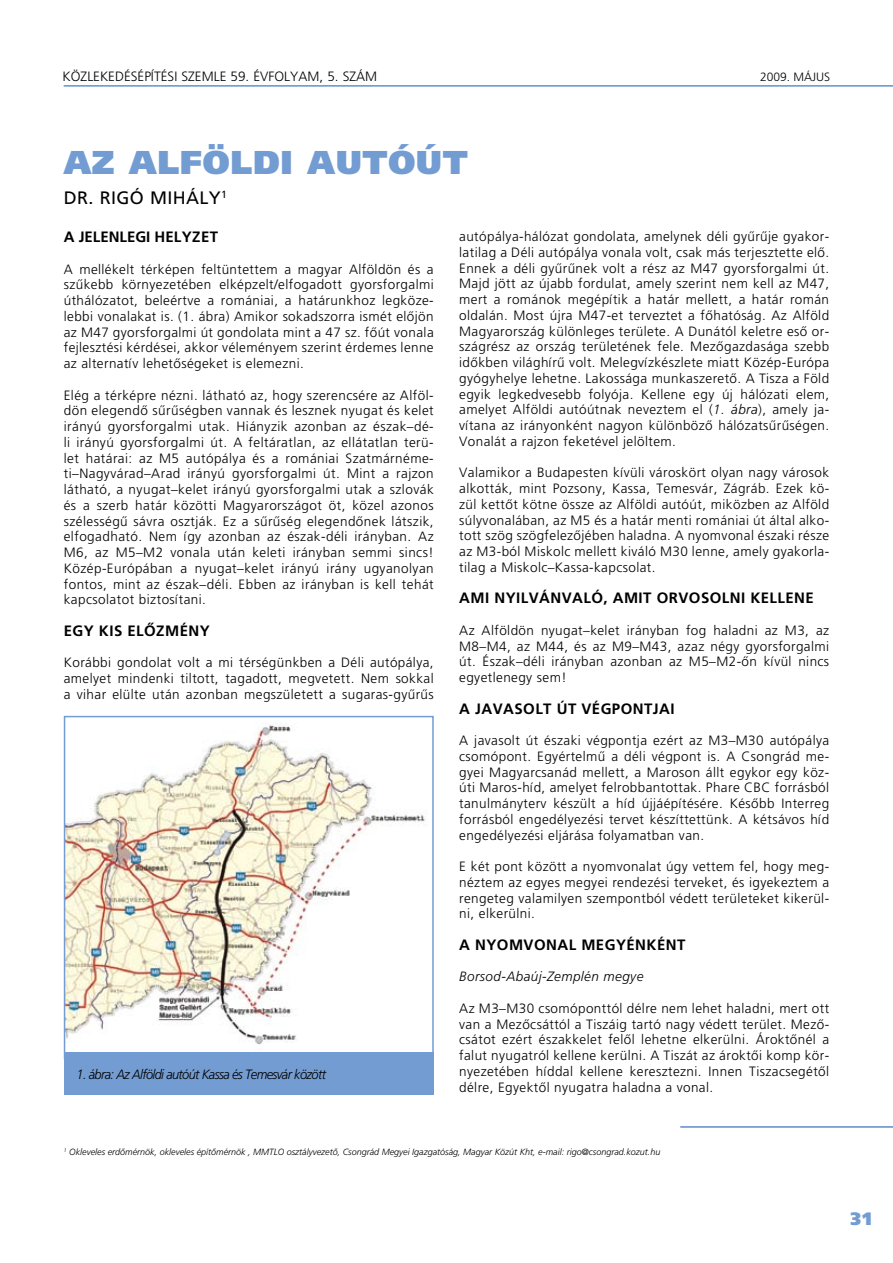
<style>
.page{position:relative;width:893px;height:1263px;background:#fff}
.page>*{position:absolute;margin:0;border:0;box-sizing:border-box;transform-origin:0 0}
.t1{font:900 33px "Frutiger H";letter-spacing:.02em;color:#739cd2}
.t2{font:18px "Frutiger H";letter-spacing:.02em;color:#000}
.t3{font:900 18px "Frutiger H";color:#739cd2}
.t4{font:700 15px "Frutiger H";letter-spacing:.03em;color:#000}
.t5{font:700 15px "Frutiger H";color:#000}
.t6{font:300 13.5px/15.8px "Frutiger H";letter-spacing:.03em;color:#000;text-align:justify}
.t7{font:italic 300 13.5px "Frutiger H";letter-spacing:-.05em;color:#000;scale:.95 1}
.t8{font:300 13.5px "Frutiger H";color:#000}
.t9{font:italic 300 13.5px "Frutiger H";letter-spacing:.03em;color:#000}
.t10{font:300 12px "Frutiger H";color:#000}
.t11{font:italic 300 9px "Frutiger H";color:#000}
.s1{font-style:italic}
</style>
<div class="page">
<hr style="left:64px;top:85px;width:829px;height:2px;background:#739cd2">
<hr style="left:680px;top:1126px;width:213px;height:2px;background:#739cd2">
<img style="left:67px;top:723px;width:358px;height:322px">
<div style="left:64px;top:716px;width:370px;height:343px;border:2px solid #739cd2"></div>
<div style="left:64px;top:1052px;width:370px;height:42px;background:#739cd2"></div>
<p class="t8" style="left:63px;top:69px;width:200px">KÖZLEKEDÉSÉPÍTÉSI SZEMLE 59. évfolyam</p>
<p class="t6" style="left:319px;top:69px;width:33px">, 5. szám</p>
<p class="t10" style="left:760px;top:70px;width:72px">2009. MÁJUS</p>
<h1 class="t1" style="left:64px;top:142px;width:406px">AZ ALFÖLDI AUTÓÚT</h1>
<h2 class="t2" style="left:64px;top:187px;width:165px">DR. RIGÓ MIHÁLY<sup>1</sup></h2>
<p class="t5" style="left:64px;top:228px;width:156px">A JELENLEGI HELYZET</p>
<p class="t6" style="left:64px;top:261px;width:371px">A mellékelt térképen feltüntettem a magyar Alföldön és a szûkebb környezetében elképzelt/elfogadott gyorsforgalmi úthálózatot, beleértve a romániai, a határunkhoz legköze&shy;lebbi vonalakat is. (1. ábra) Amikor sokadszorra ismét elôjön az M47 gyorsforgalmi út gondolata mint a 47 sz. fôút vonala fejlesztési kérdései, akkor véleményem szerint érdemes lenne az alternatív lehetôségeket is elemezni.</p>
<p class="t6" style="left:64px;top:387px;width:371px">Elég a térképre nézni. látható az, hogy szerencsére az Alföl&shy;dön elegendô sûrûségben vannak és lesznek nyugat és kelet irányú gyorsforgalmi utak. Hiányzik azonban az észak–dé&shy;li irányú gyorsforgalmi út. A feltáratlan, az ellátatlan terü&shy;let határai: az M5 autópálya és a romániai Szatmárnéme&shy;ti–Nagyvárad–Arad irányú gyorsforgalmi út. Mint a rajzon látható, a nyugat–kelet irányú gyorsforgalmi utak a szlovák és a szerb határ közötti Magyarországot öt, közel azonos szélességû sávra osztják. Ez a sûrûség elegendônek látszik, elfogadható. Nem így azonban az észak-déli irányban. Az M6, az M5–M2 vonala után keleti irányban semmi sincs!<br>Közép-Európában a nyugat–kelet irányú irány ugyanolyan fontos, mint az észak–déli. Ebben az irányban is kell tehát kapcsolatot biztosítani.</p>
<p class="t4" style="left:64px;top:622px;width:147px">EGY KIS ELÔZMÉNY</p>
<p class="t6" style="left:64px;top:655px;width:371px">Korábbi gondolat volt a mi térségünkben a Déli autópálya, amelyet mindenki tiltott, tagadott, megvetett. Nem sokkal a vihar elülte után azonban megszületett a sugaras-gyûrûs</p>
<p class="t7" style="left:77px;top:1066px;width:264px">1. ábra: Az Alföldi autóút Kassa és Temesvár között</p>
<p class="t6" style="left:459px;top:228px;width:371px">autópálya-hálózat gondolata, amelynek déli gyûrûje gyakor&shy;latilag a Déli autópálya vonala volt, csak más terjesztette elô.<br>Ennek a déli gyûrûnek volt a rész az M47 gyorsforgalmi út.<br>Majd jött az újabb fordulat, amely szerint nem kell az M47, mert a románok megépítik a határ mellett, a határ román oldalán. Most újra M47-et terveztet a fôhatóság. Az Alföld Magyarország különleges területe. A Dunától keletre esô or&shy;szágrész az ország területének fele. Mezôgazdasága szebb idôkben világhírû volt. Melegvízkészlete miatt Közép-Európa gyógyhelye lehetne. Lakossága munkaszeretô. A Tisza a Föld egyik legkedvesebb folyója. Kellene egy új hálózati elem, amelyet Alföldi autóútnak neveztem el (<span class="s1">1. ábra</span>), amely ja&shy;vítana az irányonként nagyon különbözô hálózatsûrûségen.<br>Vonalát a rajzon feketével jelöltem.</p>
<p class="t6" style="left:459px;top:465px;width:371px">Valamikor a Budapesten kívüli városkört olyan nagy városok alkották, mint Pozsony, Kassa, Temesvár, Zágráb. Ezek kö&shy;zül kettôt kötne össze az Alföldi autóút, miközben az Alföld súlyvonalában, az M5 és a határ menti romániai út által alko&shy;tott szög szögfelezôjében haladna. A nyomvonal északi része az M3-ból Miskolc mellett kiváló M30 lenne, amely gyakorla&shy;tilag a Miskolc–Kassa-kapcsolat.</p>
<p class="t4" style="left:459px;top:589px;width:356px">AMI NYILVÁNVALÓ, AMIT ORVOSOLNI KELLENE</p>
<p class="t6" style="left:459px;top:622px;width:371px">Az Alföldön nyugat–kelet irányban fog haladni az M3, az M8–M4, az M44, és az M9–M43, azaz négy gyorsforgalmi út. Észak–déli irányban azonban az M5–M2-ôn kívül nincs egyetlenegy sem!</p>
<p class="t4" style="left:459px;top:700px;width:217px">A JAVASOLT ÚT VÉGPONTJAI</p>
<p class="t6" style="left:459px;top:732px;width:371px">A javasolt út északi végpontja ezért az M3–M30 autópálya csomópont. Egyértelmû a déli végpont is. A Csongrád me&shy;gyei Magyarcsanád mellett, a Maroson állt egykor egy köz&shy;úti Maros-híd, amelyet felrobbantottak. Phare CBC forrásból tanulmányterv készült a híd újjáépítésére. Késôbb Interreg forrásból engedélyezési tervet készíttettünk. A kétsávos híd engedélyezési eljárása folyamatban van.</p>
<p class="t6" style="left:459px;top:858px;width:371px">E két pont között a nyomvonalat úgy vettem fel, hogy meg&shy;néztem az egyes megyei rendezési terveket, és igyekeztem a rengeteg valamilyen szempontból védett területeket kikerül&shy;ni, elkerülni.</p>
<p class="t4" style="left:459px;top:936px;width:228px">A NYOMVONAL MEGYÉNKÉNT</p>
<p class="t9" style="left:459px;top:969px;width:186px">Borsod-Abaúj-Zemplén megye</p>
<p class="t6" style="left:459px;top:1000px;width:371px">Az M3–M30 csomóponttól délre nem lehet haladni, mert ott van a Mezôcsáttól a Tiszáig tartó nagy védett terület. Mezô&shy;csátot ezért északkelet felôl lehetne elkerülni. Ároktônél a falut nyugatról kellene kerülni. A Tiszát az ároktôi komp kör&shy;nyezetében híddal kellene keresztezni. Innen Tiszacsegétôl délre, Egyektôl nyugatra haladna a vonal.</p>
<p class="t11" style="left:64px;top:1147px;width:598px"><sup>1</sup> Okleveles erdômérnök, okleveles építômérnök , MMTLO osztályvezetô, Csongrád Megyei Igazgatóság, Magyar Közút Kht, e-mail: rigo@csongrad.kozut.hu</p>
<h2 class="t3" style="left:850px;top:1208px;width:12px">31</h2>
</div>
